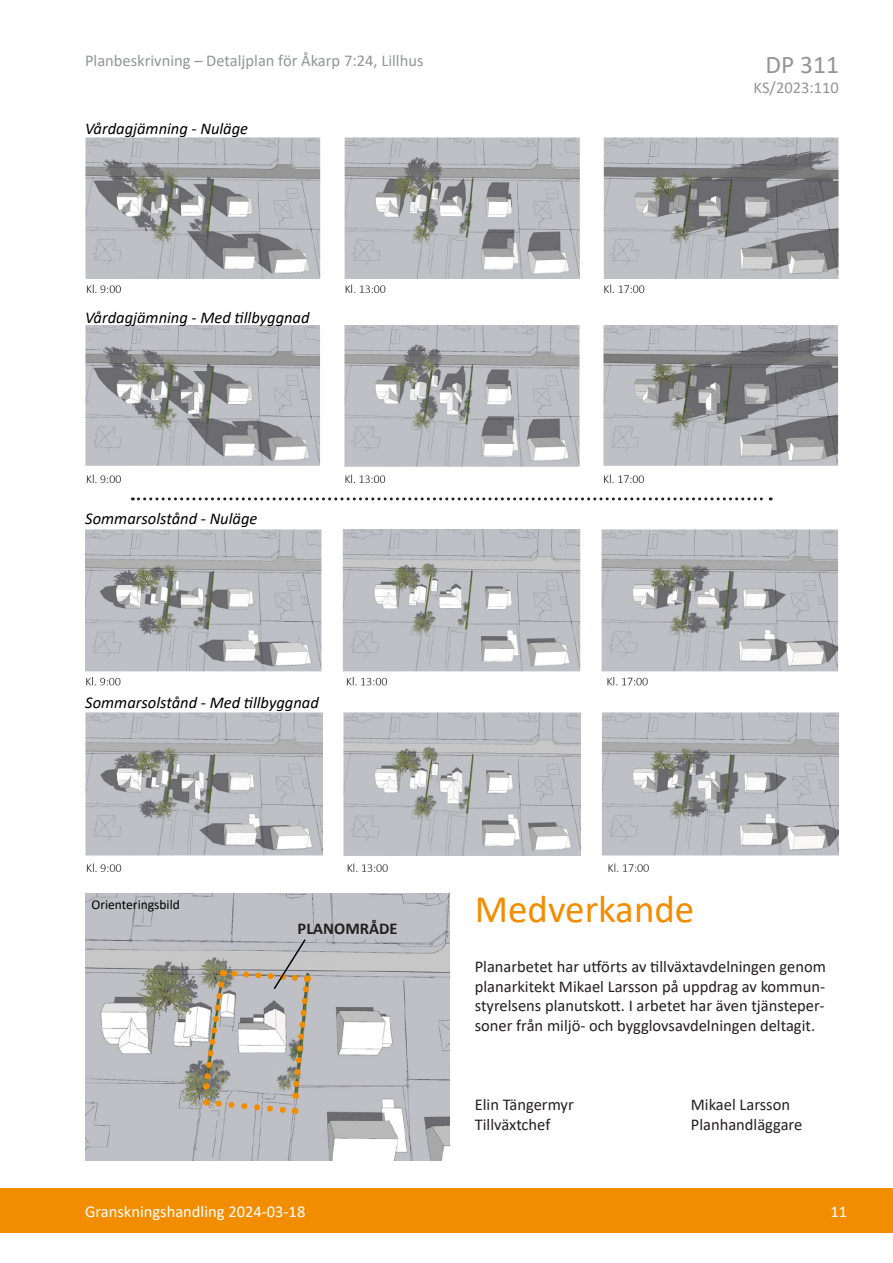
<style>
.page{position:relative;width:893px;height:1263px;background:#fff}
.page>*{position:absolute;margin:0;border:0;box-sizing:border-box;transform-origin:0 0}
.t1{font:39px "Calibri";color:#f28d00}
.t2{font:25.5px "Calibri";color:#939598}
.t3{font:16.5px/19.8px "Calibri";color:#231f20;text-align:justify}
.t4{font:italic 16.5px "Calibri";color:#000}
.t5{font:16.5px "Calibri";color:#939598}
.t6{font:16.5px "Calibri";color:#fff}
.t7{font:700 16.5px "Calibri";color:#231f20}
.t8{font:13.5px "Calibri";color:#000}
</style>
<div class="page">
<div style="left:0;top:1188px;width:893px;height:45px;background:#f28d00"></div>
<img style="left:85px;top:137px;width:754px;height:156px">
<img style="left:85px;top:326px;width:754px;height:157px">
<img style="left:85px;top:529px;width:754px;height:157px">
<img style="left:85px;top:713px;width:754px;height:159px">
<img style="left:85px;top:893px;width:364px;height:268px">
<svg style="left:200px;top:937px;width:113px;height:180px;background:#bbb7b1"></svg>
<svg style="left:132px;top:497px;width:639px;height:3px"></svg>
<p class="t5" style="left:85px;top:49px;width:340px">Planbeskrivning – Detaljplan för Åkarp 7:24, Lillhus</p>
<h2 class="t2" style="left:766px;top:47px;width:75px">DP 311</h2>
<p class="t5" style="left:754px;top:76px;width:87px">KS/2023:110</p>
<p class="t4" style="left:85px;top:117px;width:165px">Vårdagjämning - Nuläge</p>
<p class="t4" style="left:85px;top:306px;width:226px">Vårdagjämning - Med tillbyggnad</p>
<p class="t4" style="left:85px;top:507px;width:174px">Sommarsolstånd - Nuläge</p>
<p class="t4" style="left:85px;top:691px;width:235px">Sommarsolstånd - Med tillbyggnad</p>
<p class="t8" style="left:91px;top:895px;width:90px">Orienteringsbild</p>
<p class="t7" style="left:298px;top:917px;width:101px">PLANOMRÅDE</p>
<p class="t6" style="left:85px;top:1200px;width:222px">Granskningshandling 2024-03-18</p>
<h1 class="t1" style="left:475px;top:882px;width:221px">Medverkande</h1>
<p class="t3" style="left:475px;top:956px;width:353px">Planarbetet har utförts av tillväxtavdelningen genom planarkitekt Mikael Larsson på uppdrag av kommun&shy;styrelsens planutskott. I arbetet har även tjänsteper&shy;soner från miljö- och bygglovsavdelningen deltagit.</p>
<p class="t3" style="left:475px;top:1095px;width:101px">Elin Tängermyr</p>
<p class="t3" style="left:691px;top:1095px;width:101px">Mikael Larsson</p>
<p class="t3" style="left:475px;top:1114px;width:77px">Tillväxtchef</p>
<p class="t3" style="left:691px;top:1114px;width:113px">Planhandläggare</p>
<p class="t6" style="left:831px;top:1200px;width:18px">11</p>
</div>
